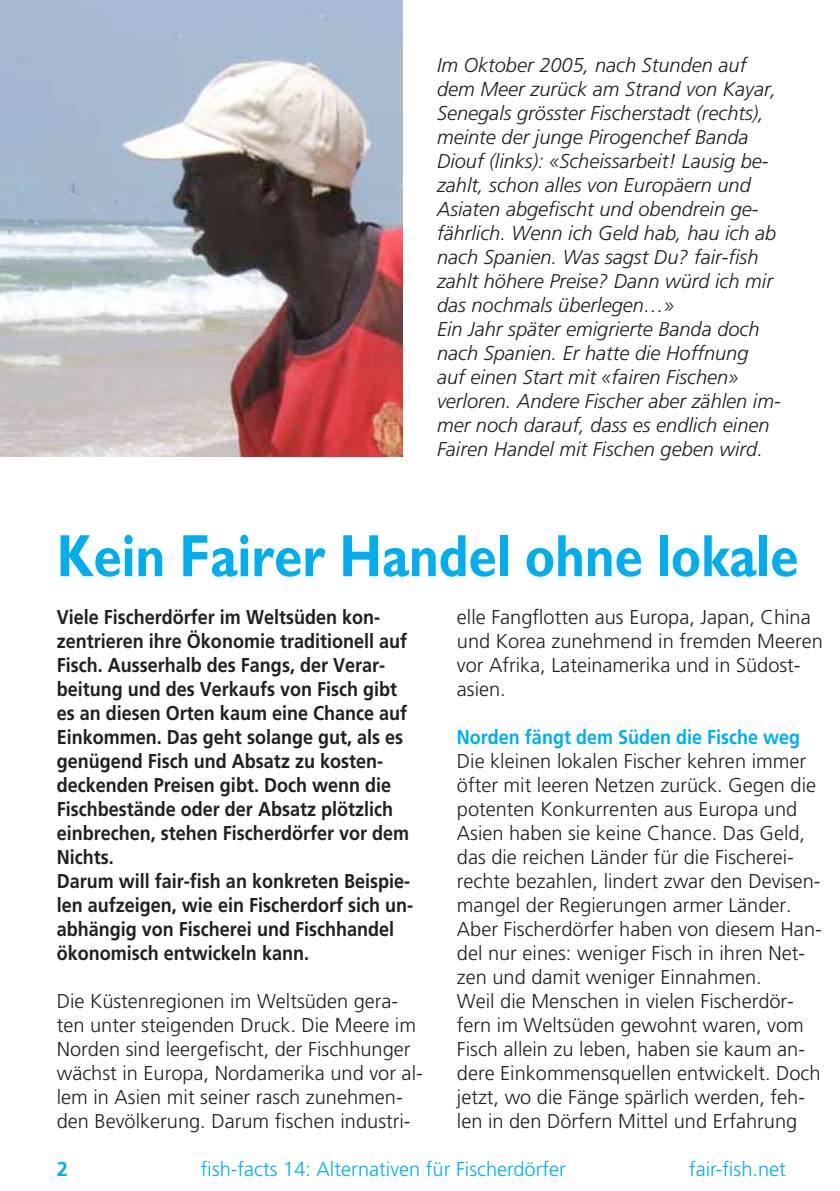
<style>
.page{position:relative;width:840px;height:1191px;background:#fff}
.page>*{position:absolute;margin:0;border:0;box-sizing:border-box;transform-origin:0 0}
.t1{font:700 60px "Gill Sans";color:#00aeef;scale:.85 1}
.t2{font:300 20px/24px "Frutiger";color:#231f20}
.t3{font:italic 300 20px/24px "Frutiger";color:#231f20}
.t4{font:700 20px/24px "Frutiger";color:#231f20;scale:.9 1}
.t5{font:300 20px "Frutiger";color:#00aeef}
.t6{font:700 20px "Frutiger";color:#00aeef;scale:.9 1}
.t7{font:700 20px "Frutiger";color:#00aeef}
</style>
<div class="page">
<img style="left:0;top:1px;width:403px;height:455px">
<p class="t3" style="left:437px;top:53px;width:345px">Im Oktober 2005, nach Stunden auf dem Meer zurück am Strand von Kayar, Senegals grösster Fischerstadt (rechts), meinte der junge Pirogenchef Banda Diouf (links): «Scheissarbeit! Lausig be&shy;zahlt, schon alles von Europäern und Asiaten abgefischt und obendrein ge&shy;fährlich. Wenn ich Geld hab, hau ich ab nach Spanien. Was sagst Du? fair-fish zahlt höhere Preise? Dann würd ich mir das nochmals überlegen…»<br>Ein Jahr später emigrierte Banda doch nach Spanien. Er hatte die Hoffnung auf einen Start mit «fairen Fischen» verloren. Andere Fischer aber zählen im&shy;mer noch darauf, dass es endlich einen Fairen Handel mit Fischen geben wird.</p>
<h1 class="t1" style="left:57px;top:520px;width:873px">Kein Fairer Handel ohne lokale</h1>
<p class="t4" style="left:57px;top:605px;width:397px">Viele Fischerdörfer im Weltsüden kon&shy;zentrieren ihre Ökonomie traditionell auf Fisch. Ausserhalb des Fangs, der Verar&shy;beitung und des Verkaufs von Fisch gibt es an diesen Orten kaum eine Chance auf Einkommen. Das geht solange gut, als es genügend Fisch und Absatz zu kosten&shy;deckenden Preisen gibt. Doch wenn die Fischbestände oder der Absatz plötzlich einbrechen, stehen Fischerdörfer vor dem Nichts.<br>Darum will fair-fish an konkreten Beispie&shy;len aufzeigen, wie ein Fischerdorf sich un&shy;abhängig von Fischerei und Fischhandel ökonomisch entwickeln kann.</p>
<p class="t2" style="left:57px;top:989px;width:367px">Die Küstenregionen im Weltsüden gera&shy;ten unter steigenden Druck. Die Meere im Norden sind leergefischt, der Fischhunger wächst in Europa, Nordamerika und vor al&shy;lem in Asien mit seiner rasch zunehmen&shy;den Bevölkerung. Darum fischen industri-</p>
<p class="t2" style="left:456px;top:605px;width:367px">elle Fangflotten aus Europa, Japan, China und Korea zunehmend in fremden Meeren vor Afrika, Lateinamerika und in Südost&shy;asien.</p>
<p class="t6" style="left:456px;top:725px;width:383px">Norden fängt dem Süden die Fische weg</p>
<p class="t2" style="left:456px;top:749px;width:366px">Die kleinen lokalen Fischer kehren immer öfter mit leeren Netzen zurück. Gegen die potenten Konkurrenten aus Europa und Asien haben sie keine Chance. Das Geld, das die reichen Länder für die Fischerei&shy;rechte bezahlen, lindert zwar den Devisen&shy;mangel der Regierungen armer Länder.<br>Aber Fischerdörfer haben von diesem Han&shy;del nur eines: weniger Fisch in ihren Net&shy;zen und damit weniger Einnahmen.<br>Weil die Menschen in vielen Fischerdör&shy;fern im Weltsüden gewohnt waren, vom Fisch allein zu leben, haben sie kaum an&shy;dere Einkommensquellen entwickelt. Doch jetzt, wo die Fänge spärlich werden, feh&shy;len in den Dörfern Mittel und Erfahrung</p>
<p class="t7" style="left:57px;top:1157px;width:13px">2</p>
<p class="t5" style="left:201px;top:1158px;width:366px">fish-facts 14: Alternativen für Fischerdörfer</p>
<p class="t5" style="left:688px;top:1158px;width:98px">fair-fish.net</p>
</div>
